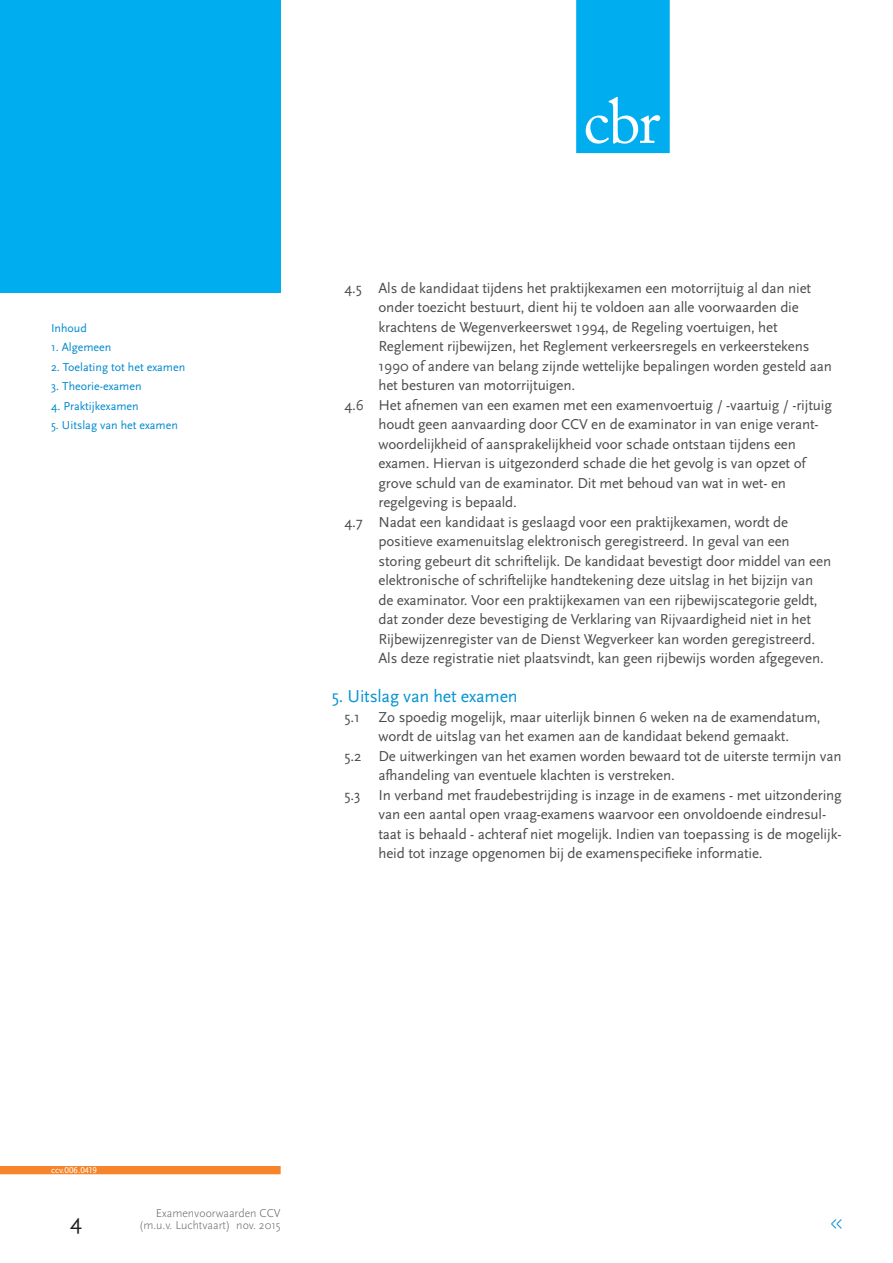
<style>
.page{position:relative;width:893px;height:1263px;background:#fff}
.page>*{position:absolute;margin:0;border:0;box-sizing:border-box;transform-origin:0 0}
.t1{font:22.5px "Scala Sans Pro";color:#231f20}
.t2{font:21.45px "Scala Sans Pro";color:#0089cc;scale:.45 1}
.t3{font:18px "Scala Sans Pro";letter-spacing:-.01em;color:#0694d2}
.t4{font:15px "Scala Sans Pro";letter-spacing:-.01em;color:#4b4c4d}
.t5{font:12px "Scala Sans Pro";color:#0089cc}
.t6{font:300 12px/12px "Scala Sans Pro";color:#636366;text-align:right}
.t7{font:9px "Scala Sans Pro";color:#fff}
</style>
<div class="page">
<div style="left:0;top:0;width:281px;height:292px;background:#00aeef"></div>
<div style="left:0;top:1166px;width:281px;height:8px;background:#f5842a"></div>
<svg style="left:576px;top:0;width:94px;height:153px;background:#0fb2ef"></svg>
<p class="t5" style="left:51px;top:320px;width:37px">Inhoud</p>
<p class="t5" style="left:51px;top:339px;width:62px">1. Algemeen</p>
<p class="t5" style="left:51px;top:359px;width:136px">2. Toelating tot het examen</p>
<p class="t5" style="left:51px;top:378px;width:92px">3. Theorie-examen</p>
<p class="t5" style="left:51px;top:398px;width:89px">4. Praktijkexamen</p>
<p class="t5" style="left:51px;top:417px;width:128px">5. Uitslag van het examen</p>
<p class="t7" style="left:51px;top:1164px;width:47px">ccv.006.0419</p>
<p class="t4" style="left:344px;top:278px;width:468px">4.5 Als de kandidaat tijdens het praktijkexamen een motorrijtuig al dan niet</p>
<p class="t4" style="left:378px;top:297px;width:422px">onder toezicht bestuurt, dient hij te voldoen aan alle voorwaarden die</p>
<p class="t4" style="left:378px;top:317px;width:401px">krachtens de Wegenverkeerswet 1994, de Regeling voertuigen, het</p>
<p class="t4" style="left:378px;top:336px;width:433px">Reglement rijbewijzen, het Reglement verkeersregels en verkeerstekens</p>
<p class="t4" style="left:378px;top:356px;width:455px">1990 of andere van belang zijnde wettelijke bepalingen worden gesteld aan</p>
<p class="t4" style="left:378px;top:375px;width:198px">het besturen van motorrijtuigen.</p>
<p class="t4" style="left:344px;top:395px;width:489px">4.6 Het afnemen van een examen met een examenvoertuig / -vaartuig / -rijtuig</p>
<p class="t4" style="left:378px;top:414px;width:442px">houdt geen aanvaarding door CCV en de examinator in van enige verant-</p>
<p class="t4" style="left:378px;top:434px;width:419px">woordelijkheid of aansprakelijkheid voor schade ontstaan tijdens een</p>
<p class="t4" style="left:378px;top:453px;width:429px">examen. Hiervan is uitgezonderd schade die het gevolg is van opzet of</p>
<p class="t4" style="left:378px;top:473px;width:409px">grove schuld van de examinator. Dit met behoud van wat in wet- en</p>
<p class="t4" style="left:378px;top:492px;width:140px">regelgeving is bepaald.</p>
<p class="t4" style="left:344px;top:512px;width:445px">4.7 Nadat een kandidaat is geslaagd voor een praktijkexamen, wordt de</p>
<p class="t4" style="left:378px;top:531px;width:413px">positieve examenuitslag elektronisch geregistreerd. In geval van een</p>
<p class="t4" style="left:378px;top:551px;width:454px">storing gebeurt dit schriftelijk. De kandidaat bevestigt door middel van een</p>
<p class="t4" style="left:378px;top:570px;width:436px">elektronische of schriftelijke handtekening deze uitslag in het bijzijn van</p>
<p class="t4" style="left:378px;top:590px;width:441px">de examinator. Voor een praktijkexamen van een rijbewijscategorie geldt,</p>
<p class="t4" style="left:378px;top:609px;width:434px">dat zonder deze bevestiging de Verklaring van Rijvaardigheid niet in het</p>
<p class="t4" style="left:378px;top:629px;width:438px">Rijbewijzenregister van de Dienst Wegverkeer kan worden geregistreerd.</p>
<p class="t4" style="left:378px;top:648px;width:447px">Als deze registratie niet plaatsvindt, kan geen rijbewijs worden afgegeven.</p>
<p class="t3" style="left:332px;top:684px;width:188px">5. Uitslag van het examen</p>
<p class="t4" style="left:344px;top:707px;width:478px">5.1 Zo spoedig mogelijk, maar uiterlijk binnen 6 weken na de examendatum,</p>
<p class="t4" style="left:378px;top:726px;width:412px">wordt de uitslag van het examen aan de kandidaat bekend gemaakt.</p>
<p class="t4" style="left:344px;top:746px;width:499px">5.2 De uitwerkingen van het examen worden bewaard tot de uiterste termijn van</p>
<p class="t4" style="left:378px;top:765px;width:298px">afhandeling van eventuele klachten is verstreken.</p>
<p class="t4" style="left:344px;top:785px;width:499px">5.3 In verband met fraudebestrijding is inzage in de examens - met uitzondering</p>
<p class="t4" style="left:378px;top:804px;width:449px">van een aantal open vraag-examens waarvoor een onvoldoende eindresul-</p>
<p class="t4" style="left:378px;top:824px;width:465px">taat is behaald - achteraf niet mogelijk. Indien van toepassing is de mogelijk-</p>
<p class="t4" style="left:378px;top:843px;width:386px">heid tot inzage opgenomen bij de examenspecifieke informatie.</p>
<h1 class="t1" style="left:70px;top:1206px;width:12px">4</h1>
<p class="t6" style="left:139px;top:1206px;width:143px">Examenvoorwaarden CCV (m.u.v. Luchtvaart) nov. 2015</p>
<h2 class="t2" style="left:831px;top:1207px;width:25px">&lt;&lt;</h2>
</div>
